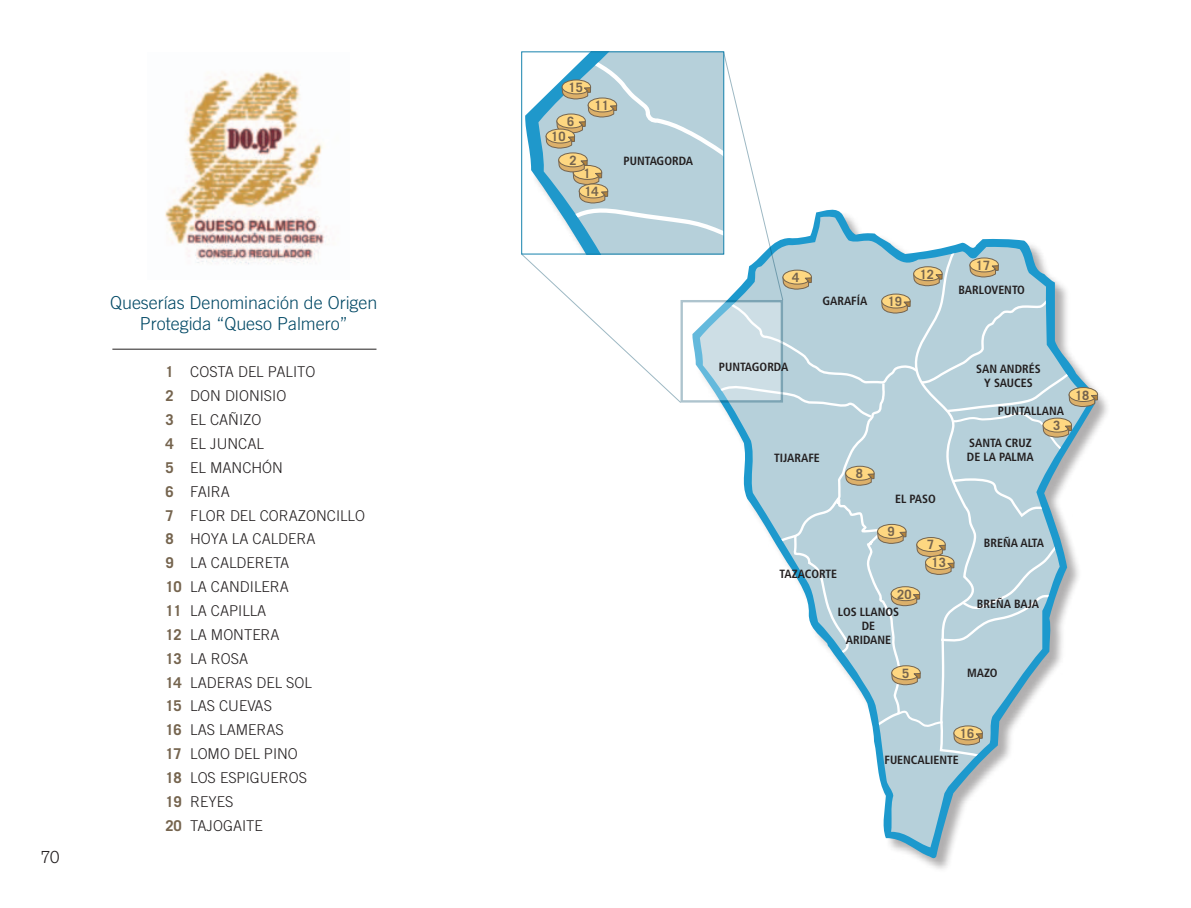
<style>
.page{position:relative;width:1191px;height:908px;background:#fff}
.page>*{position:absolute;margin:0;border:0;box-sizing:border-box;transform-origin:0 0}
.t1{font:300 17.8px/21.4px "Trade Gothic";color:#014865;text-align:center}
.t2{font:300 17px "Akzidenz Grotesk BE";color:#231f20}
.t3{font:300 14.8px "Trade Gothic";color:#231f20}
.t4{font:700 12.8px "Trade Gothic";color:#75644e}
.t5{font:700 condensed 12px "Frutiger LT Std";color:#231f20}
.s1{font-weight:700;color:#75644e}
</style>
<div class="page">
<hr style="left:112px;top:348px;width:264px;height:1px;background:#231f20">
<img style="left:165px;top:71px;width:160px;height:194px">
<svg style="left:874px;top:745px;width:91px;height:102px;fill:#b6d0da"></svg>
<svg style="left:909px;top:745px;width:101px;height:58px"></svg>
<svg style="left:521px;top:51px;width:577px;height:694px"></svg>
<p class="t2" style="left:41px;top:847px;width:20px">70</p>
<p class="t4" style="left:568px;top:79px;width:16px">15</p>
<p class="t4" style="left:567px;top:113px;width:9px">6</p>
<p class="t4" style="left:551px;top:128px;width:16px">10</p>
<p class="t4" style="left:569px;top:152px;width:9px">2</p>
<p class="t4" style="left:583px;top:165px;width:9px">1</p>
<p class="t4" style="left:594px;top:97px;width:16px">11</p>
<p class="t4" style="left:584px;top:183px;width:16px">14</p>
<p class="t5" style="left:623px;top:154px;width:71px">PUNTAGORDA</p>
<p class="t4" style="left:792px;top:269px;width:9px">4</p>
<p class="t1" style="left:110px;top:291px;width:269px">Queserías Denominación de Origen<br>Protegida “Queso Palmero”</p>
<p class="t5" style="left:822px;top:294px;width:46px">GARAFÍA</p>
<p class="t4" style="left:887px;top:293px;width:16px">19</p>
<p class="t4" style="left:919px;top:266px;width:16px">12</p>
<p class="t4" style="left:976px;top:257px;width:16px">17</p>
<p class="t5" style="left:958px;top:282px;width:68px">BARLOVENTO</p>
<p class="t3" style="left:165px;top:363px;width:151px"><span class="s1">1</span> COSTA DEL PALITO</p>
<p class="t3" style="left:165px;top:387px;width:122px"><span class="s1">2</span> DON DIONISIO</p>
<p class="t3" style="left:165px;top:411px;width:98px"><span class="s1">3</span> EL CAÑIZO</p>
<p class="t3" style="left:165px;top:434px;width:100px"><span class="s1">4</span> EL JUNCAL</p>
<p class="t3" style="left:165px;top:458px;width:119px"><span class="s1">5</span> EL MANCHÓN</p>
<p class="t3" style="left:165px;top:482px;width:66px"><span class="s1">6</span> FAIRA</p>
<p class="t3" style="left:165px;top:506px;width:201px"><span class="s1">7</span> FLOR DEL CORAZONCILLO</p>
<p class="t3" style="left:165px;top:530px;width:152px"><span class="s1">8</span> HOYA LA CALDERA</p>
<p class="t3" style="left:165px;top:554px;width:125px"><span class="s1">9</span> LA CALDERETA</p>
<p class="t3" style="left:165px;top:578px;width:125px"><span class="s1">10</span> LA CANDILERA</p>
<p class="t3" style="left:165px;top:601px;width:103px"><span class="s1">11</span> LA CAPILLA</p>
<p class="t3" style="left:165px;top:625px;width:116px"><span class="s1">12</span> LA MONTERA</p>
<p class="t3" style="left:165px;top:649px;width:84px"><span class="s1">13</span> LA ROSA</p>
<p class="t3" style="left:165px;top:673px;width:148px"><span class="s1">14</span> LADERAS DEL SOL</p>
<p class="t3" style="left:165px;top:697px;width:108px"><span class="s1">15</span> LAS CUEVAS</p>
<p class="t3" style="left:165px;top:721px;width:120px"><span class="s1">16</span> LAS LAMERAS</p>
<p class="t3" style="left:165px;top:744px;width:134px"><span class="s1">17</span> LOMO DEL PINO</p>
<p class="t3" style="left:165px;top:768px;width:143px"><span class="s1">18</span> LOS ESPIGUEROS</p>
<p class="t3" style="left:165px;top:792px;width:69px"><span class="s1">19</span> REYES</p>
<p class="t3" style="left:165px;top:816px;width:99px"><span class="s1">20</span> TAJOGAITE</p>
<p class="t5" style="left:719px;top:359px;width:71px">PUNTAGORDA</p>
<p class="t5" style="left:774px;top:450px;width:47px">TIJARAFE</p>
<p class="t4" style="left:855px;top:466px;width:9px">8</p>
<p class="t5" style="left:779px;top:567px;width:59px">TAZACORTE</p>
<p class="t5" style="left:895px;top:491px;width:42px">EL PASO</p>
<p class="t4" style="left:887px;top:524px;width:9px">9</p>
<p class="t4" style="left:897px;top:586px;width:16px">20</p>
<p class="t4" style="left:927px;top:537px;width:9px">7</p>
<p class="t4" style="left:931px;top:554px;width:16px">13</p>
<p class="t5" style="left:838px;top:604px;width:63px">LOS LLANOS</p>
<p class="t5" style="left:861px;top:618px;width:15px">DE</p>
<p class="t5" style="left:846px;top:632px;width:47px">ARIDANE</p>
<p class="t4" style="left:902px;top:665px;width:9px">5</p>
<p class="t5" style="left:976px;top:361px;width:66px">SAN ANDRÉS</p>
<p class="t5" style="left:984px;top:376px;width:50px">Y SAUCES</p>
<p class="t5" style="left:997px;top:403px;width:68px">PUNTALLANA</p>
<p class="t5" style="left:969px;top:435px;width:64px">SANTA CRUZ</p>
<p class="t5" style="left:966px;top:449px;width:69px">DE LA PALMA</p>
<p class="t4" style="left:1053px;top:417px;width:9px">3</p>
<p class="t5" style="left:984px;top:535px;width:62px">BREÑA ALTA</p>
<p class="t5" style="left:977px;top:597px;width:64px">BREÑA BAJA</p>
<p class="t5" style="left:967px;top:665px;width:32px">MAZO</p>
<p class="t4" style="left:960px;top:725px;width:16px">16</p>
<p class="t5" style="left:884px;top:752px;width:76px">FUENCALIENTE</p>
<p class="t4" style="left:1075px;top:387px;width:16px">18</p>
</div>
